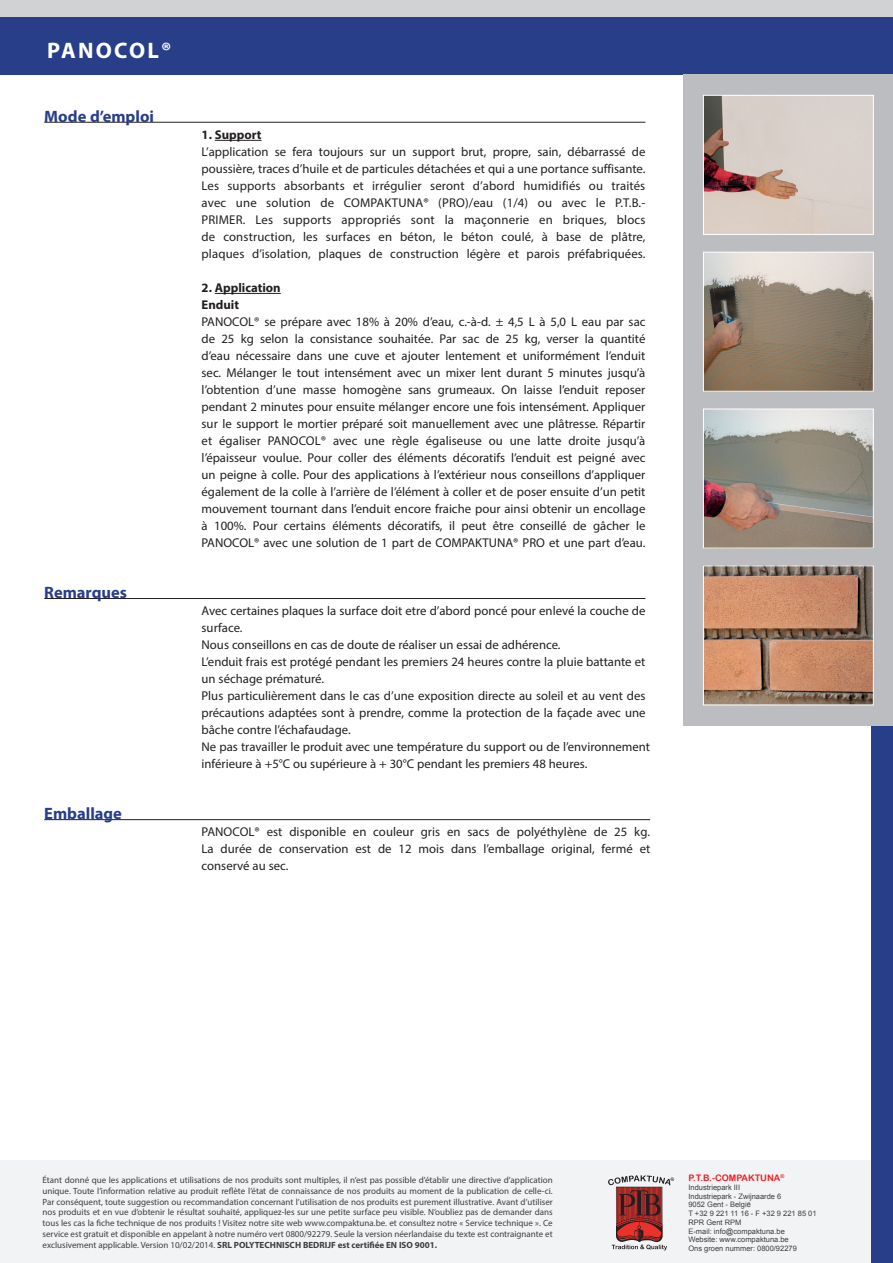
<style>
.page{position:relative;width:893px;height:1263px;background:#fff}
.page>*{position:absolute;margin:0;border:0;box-sizing:border-box;transform-origin:0 0}
.t1{font:700 22.5px "Myriad Pro";letter-spacing:.1em;color:#fff}
.t2{font:700 16.5px "Myriad Pro";color:#283e89}
.t3{font:12.75px/17px "Myriad Pro";color:#231f20;text-align:justify}
.t4{font:700 12.75px/17px "Myriad Pro";color:#231f20}
.t5{font:9px/10.8px "Myriad Pro";color:#3e3e3f;text-align:justify}
.t6{font:9px "Arial Rounded MT Bold";color:#ee1d23}
.t7{font:7.5px/8.7px "Arial";color:#3e3e3f}
.s1{font-weight:700}
</style>
<div class="page">
<div style="left:0;top:0;width:893px;height:75px;background:#d1d2d4"></div>
<div style="left:0;top:17px;width:893px;height:58px;background:#283e89"></div>
<hr style="left:44px;top:122px;width:601px;height:1px;background:#231f20">
<hr style="left:215px;top:140px;width:47px;height:1px;background:#231f20">
<hr style="left:215px;top:293px;width:66px;height:1px;background:#231f20">
<hr style="left:44px;top:598px;width:601px;height:1px;background:#231f20">
<hr style="left:44px;top:819px;width:606px;height:1px;background:#231f20">
<div style="left:0;top:1161px;width:893px;height:102px;background:#f2f3f4"></div>
<svg style="left:608px;top:1175px;width:66px;height:75px"></svg>
<div style="left:872px;top:726px;width:21px;height:537px;background:#283e89"></div>
<div style="left:684px;top:75px;width:209px;height:651px;background:#bcbdc0"></div>
<img style="left:705px;top:97px;width:167px;height:136px">
<div style="left:703px;top:95px;width:171px;height:140px;border:1px solid #fff"></div>
<img style="left:705px;top:254px;width:167px;height:136px">
<div style="left:703px;top:252px;width:171px;height:140px;border:1px solid #fff"></div>
<img style="left:705px;top:411px;width:167px;height:135px">
<div style="left:703px;top:409px;width:171px;height:139px;border:1px solid #fff"></div>
<img style="left:705px;top:567px;width:167px;height:136px">
<div style="left:703px;top:565px;width:171px;height:140px;border:1px solid #fff"></div>
<h1 class="t1" style="left:47px;top:35px;width:126px">PANOCOL®</h1>
<p class="t2" style="left:44px;top:106px;width:111px">Mode d’emploi</p>
<p class="t2" style="left:44px;top:582px;width:84px">Remarques</p>
<p class="t2" style="left:44px;top:803px;width:79px">Emballage</p>
<p class="t4" style="left:202px;top:126px;width:61px">1. Support</p>
<p class="t3" style="left:202px;top:143px;width:445px">L’application se fera toujours sur un support brut, propre, sain, débarrassé de poussière, traces d’huile et de particules détachées et qui a une portance suffisante.<br>Les supports absorbants et irrégulier seront d’abord humidifiés ou traités avec une solution de COMPAKTUNA® (PRO)/eau (1/4) ou avec le P.T.B.- PRIMER. Les supports appropriés sont la maçonnerie en briques, blocs de construction, les surfaces en béton, le béton coulé, à base de plâtre, plaques d’isolation, plaques de construction légère et parois préfabriquées.</p>
<p class="t4" style="left:202px;top:279px;width:81px">2. Application<br>Enduit</p>
<p class="t3" style="left:202px;top:313px;width:445px">PANOCOL® se prépare avec 18% à 20% d’eau, c.-à-d. ± 4,5 L à 5,0 L eau par sac de 25 kg selon la consistance souhaitée. Par sac de 25 kg, verser la quantité d’eau nécessaire dans une cuve et ajouter lentement et uniformément l’enduit sec. Mélanger le tout intensément avec un mixer lent durant 5 minutes jusqu’à l’obtention d’une masse homogène sans grumeaux. On laisse l’enduit reposer pendant 2 minutes pour ensuite mélanger encore une fois intensément. Appliquer sur le support le mortier préparé soit manuellement avec une plâtresse. Répartir et égaliser PANOCOL® avec une règle égaliseuse ou une latte droite jusqu’à l’épaisseur voulue. Pour coller des éléments décoratifs l’enduit est peigné avec un peigne à colle. Pour des applications à l’extérieur nous conseillons d’appliquer également de la colle à l’arrière de l’élément à coller et de poser ensuite d’un petit mouvement tournant dans l’enduit encore fraiche pour ainsi obtenir un encollage à 100%. Pour certains éléments décoratifs, il peut être conseillé de gâcher le PANOCOL® avec une solution de 1 part de COMPAKTUNA® PRO et une part d’eau.</p>
<p class="t3" style="left:202px;top:602px;width:450px;text-align:left">Avec certaines plaques la surface doit etre d’abord poncé pour enlevé la couche de surface.<br>Nous conseillons en cas de doute de réaliser un essai de adhérence.<br>L’enduit frais est protégé pendant les premiers 24 heures contre la pluie battante et un séchage prématuré.<br>Plus particulièrement dans le cas d’une exposition directe au soleil et au vent des précautions adaptées sont à prendre, comme la protection de la façade avec une bâche contre l’échafaudage.<br>Ne pas travailler le produit avec une température du support ou de l’environnement inférieure à +5°C ou supérieure à + 30°C pendant les premiers 48 heures.</p>
<p class="t3" style="left:202px;top:823px;width:450px">PANOCOL® est disponible en couleur gris en sacs de polyéthylène de 25 kg.<br>La durée de conservation est de 12 mois dans l’emballage original, fermé et conservé au sec.</p>
<p class="t5" style="left:43px;top:1174px;width:512px">Étant donné que les applications et utilisations de nos produits sont multiples, il n’est pas possible d’établir une directive d’application unique. Toute l’information relative au produit reflète l’état de connaissance de nos produits au moment de la publication de celle-ci.<br>Par conséquent, toute suggestion ou recommandation concernant l’utilisation de nos produits est purement illustrative. Avant d’utiliser nos produits et en vue d’obtenir le résultat souhaité, appliquez-les sur une petite surface peu visible. N’oubliez pas de demander dans tous les cas la fiche technique de nos produits ! Visitez notre site web www.compaktuna.be. et consultez notre « Service technique ». Ce service est gratuit et disponible en appelant à notre numéro vert 0800/92279. Seule la version néerlandaise du texte est contraignante et exclusivement applicable. Version 10/02/2014. <span class="s1">SRL POLYTECHNISCH BEDRIJF est certifiée EN ISO 9001.</span></p>
<p class="t6" style="left:688px;top:1173px;width:97px">P.T.B.-COMPAKTUNA<sup>®</sup></p>
<p class="t7" style="left:688px;top:1183px;width:130px">Industriepark III<br>Industriepark - Zwijnaarde 6<br>9052 Gent - België<br>T +32 9 221 11 16 - F +32 9 221 85 01<br>RPR Gent RPM<br>E-mail: info@compaktuna.be<br>Website: www.compaktuna.be<br>Ons groen nummer: 0800/92279</p>
</div>
